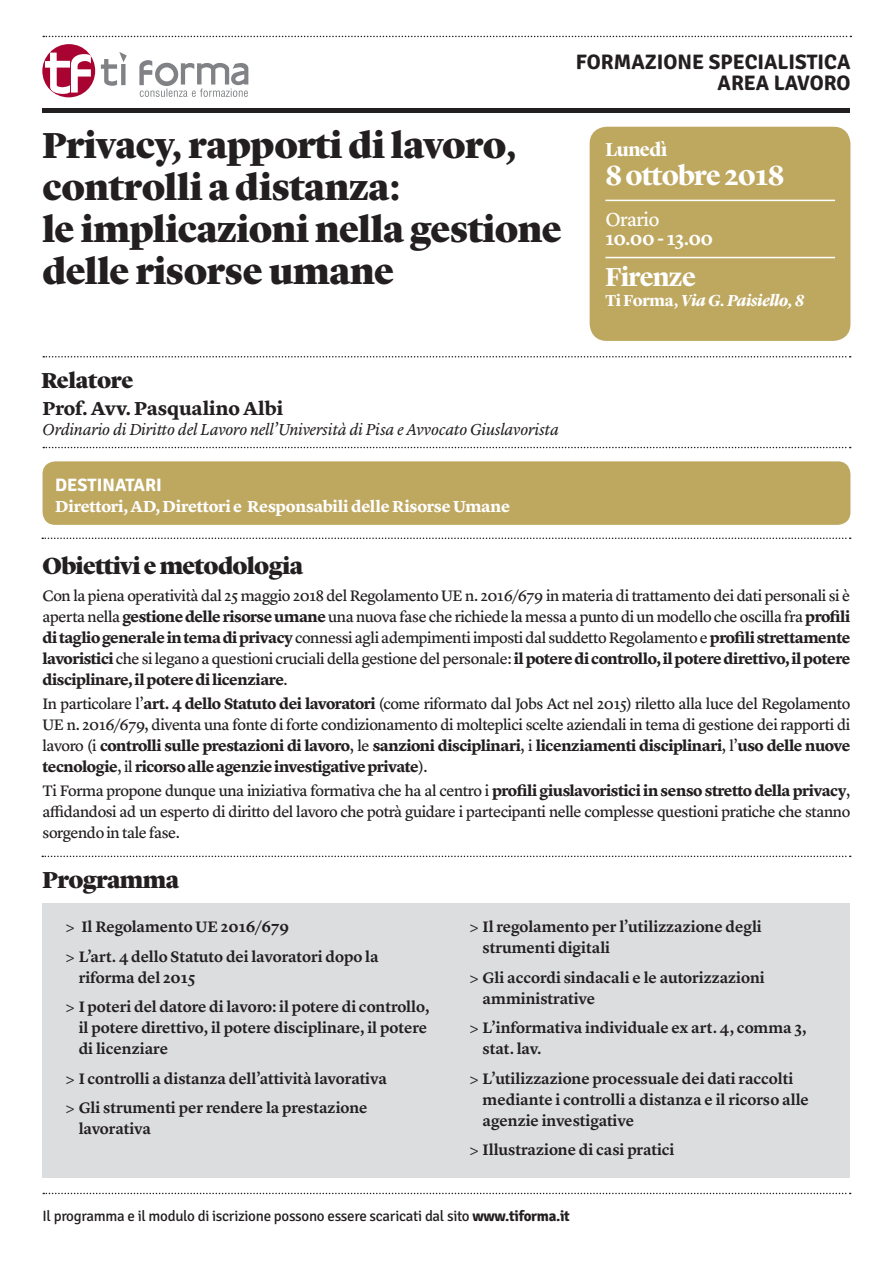
<style>
.page{position:relative;width:893px;height:1263px;background:#fff}
.page>*{position:absolute;margin:0;border:0;box-sizing:border-box;transform-origin:0 0}
.t1{font:900 37.5px/42px "Lyon Display";letter-spacing:-.01em;color:#231f20}
.t2{font:700 28.5px "Lyon Display";letter-spacing:-.025em;color:#fff}
.t3{font:700 27px "Lyon Display";letter-spacing:-.025em;color:#fff}
.t4{font:900 24px "Lyon Display";letter-spacing:-.03em;color:#231f20}
.t5{font:900 22.5px "Lyon Display";letter-spacing:-.01em;color:#231f20}
.t6{font:700 21px/21px "Signika";color:#231f20;text-align:right}
.t7{font:700 19.5px "Lyon Text";color:#231f20}
.t8{font:600 19.5px "Lyon Text";letter-spacing:-.03em;color:#fff}
.t9{font:700 19.5px "Lyon Display";letter-spacing:-.035em;color:#fff}
.t10{font:19.5px "Lyon Text Regular No.2";letter-spacing:-.025em;color:#fff}
.t11{font:700 18px "Signika";color:#fff}
.t12{font:italic 16.5px "Lyon Text";letter-spacing:-.015em;color:#231f20}
.t13{font:700 16.5px "Lyon Text";letter-spacing:-.01em;color:#fff}
.t14{font:italic 700 16.5px "Lyon Display";letter-spacing:-.01em;color:#fff}
.t15{font:15.75px/21px "Lyon Text Regular No.2";letter-spacing:-.025em;color:#231f20;text-align:justify}
.t16{font:600 15.75px/21px "Lyon Text";letter-spacing:-.005em;color:#231f20}
.t17{font:700 15.75px/21px "Lyon Text";letter-spacing:-.025em;color:#231f20}
.t18{font:15px "Signika";letter-spacing:-.02em;color:#231f20}
.s1{font-style:normal}
.s2{font-family:"Lyon Text";font-weight:700}
.s3{font-family:"Lyon Text Regular No.2";font-weight:400}
.s4{font-weight:400}
.s5{font-weight:700}
</style>
<div class="page">
<div style="left:43px;top:461px;width:807px;height:64px;background:#bea860;border-radius:13px"></div>
<div style="left:590px;top:127px;width:260px;height:214px;background:#bea860;border-radius:17px"></div>
<hr style="left:605px;top:200px;width:230px;height:1px;background:#fff">
<hr style="left:605px;top:257px;width:230px;height:1px;background:#fff">
<hr style="left:43px;top:109px;width:807px;height:4px;background:#231f20">
<svg style="left:43px;top:36px;width:808px;height:1px"></svg>
<svg style="left:43px;top:356px;width:808px;height:1px"></svg>
<svg style="left:42px;top:537px;width:809px;height:2px"></svg>
<div style="left:42px;top:44px;width:53px;height:53px;background:#a80331;border-radius:50%"></div>
<svg style="left:45px;top:53px;width:46px;height:41px"></svg>
<svg style="left:101px;top:52px;width:147px;height:45px"></svg>
<svg style="left:43px;top:1193px;width:808px;height:1px"></svg>
<svg style="left:43px;top:447px;width:808px;height:1px"></svg>
<div style="left:43px;top:903px;width:807px;height:275px;background:#dcdddf"></div>
<svg style="left:42px;top:856px;width:809px;height:1px"></svg>
<h1 class="t1" style="left:43px;top:121px;width:521px">Privacy, rapporti di lavoro, controlli a distanza:<br>le implicazioni nella gestione delle risorse umane</h1>
<h3 class="t6" style="left:576px;top:52px;width:222px">FORMAZIONE SPECIALISTI</h3>
<h3 class="t6" style="left:718px;top:52px;width:134px">CA<br>AREA LAVORO</h3>
<p class="t9" style="left:605px;top:135px;width:63px">Lunedì</p>
<h2 class="t2" style="left:605px;top:154px;width:181px">8 ottobre 2018</h2>
<p class="t10" style="left:605px;top:204px;width:56px">Orario</p>
<p class="t8" style="left:605px;top:223px;width:109px">10.00 - 13.00</p>
<h3 class="t3" style="left:605px;top:257px;width:92px">Firenze</h3>
<p class="t14" style="left:605px;top:288px;width:200px"><span class="s1">Ti Forma,</span> Via G. Paisiello, 8</p>
<h3 class="t5" style="left:41px;top:363px;width:94px">Relatore</h3>
<p class="t7" style="left:43px;top:394px;width:242px">Prof. Avv. Pasqualino Albi</p>
<p class="t12" style="left:43px;top:417px;width:518px">Ordinario di Diritto del Lavoro nell’Università di Pisa e Avvocato Giuslavorista</p>
<p class="t11" style="left:55px;top:474px;width:108px">DESTINATARI</p>
<p class="t13" style="left:55px;top:494px;width:456px">Direttori, AD, Direttori e Responsabili delle Risorse Umane</p>
<h3 class="t4" style="left:43px;top:548px;width:262px">Obiettivi e metodologia</h3>
<p class="t15" style="left:43px;top:583px;width:809px">Con la piena operatività dal 25 maggio 2018 del Regolamento UE n. 2016/679 in materia di trattamento dei dati personali si è aperta nella <span class="s2">gestione delle risorse umane</span> una nuova fase che richiede la messa a punto di un modello che oscilla fra <span class="s2">profili di taglio generale in tema di privacy</span> connessi agli adempimenti imposti dal suddetto Regolamento e <span class="s2">profili strettamente</span></p>
<p class="t17" style="left:43px;top:646px;width:809px">lavoristici <span class="s3">che si legano a questioni cruciali della gestione del personale:</span> il potere di controllo, il potere direttivo, il potere disciplinare, il potere di licenziare<span class="s3">.</span></p>
<p class="t15" style="left:43px;top:692px;width:809px">In particolare l’<span class="s2">art. 4 dello Statuto dei lavoratori</span> (come riformato dal Jobs Act nel 2015) riletto alla luce del Regolamento<br>UE n. 2016/679, diventa una fonte di forte condizionamento di molteplici scelte aziendali in tema di gestione dei rapporti di</p>
<p class="t17" style="left:43px;top:734px;width:809px"><span class="s3">lavoro (i</span> controlli sulle prestazioni di lavoro<span class="s3">, le</span> sanzioni disciplinari<span class="s3">, i</span> licenziamenti disciplinari<span class="s3">, l’</span>uso delle nuove tecnologie<span class="s3">, il</span> ricorso alle agenzie investigative private<span class="s3">).</span></p>
<p class="t15" style="left:43px;top:779px;width:809px">Ti Forma propone dunque una iniziativa formativa che ha al centro i <span class="s2">profili giuslavoristici in senso stretto della privacy</span>, affidandosi ad un esperto di diritto del lavoro che potrà guidare i partecipanti nelle complesse questioni pratiche che stanno sorgendo in tale fase.</p>
<h3 class="t4" style="left:43px;top:862px;width:138px">Programma</h3>
<p class="t16" style="left:66px;top:911px;width:314px;line-height:29.5px"><span class="s4">&gt;</span> Il Regolamento UE 2016/679<br><span class="s4">&gt;</span> L’art. 4 dello Statuto dei lavoratori dopo la</p>
<p class="t16" style="left:66px;top:961px;width:365px;line-height:29.5px;text-indent:13px">riforma del 2015<br><span class="s4">&gt;</span> I poteri del datore di lavoro: il potere di controllo,</p>
<p class="t16" style="left:79px;top:1016px;width:350px">il potere direttivo, il potere disciplinare, il potere di licenziare</p>
<p class="t16" style="left:66px;top:1062px;width:323px;line-height:29.5px"><span class="s4">&gt;</span> I controlli a distanza dell’attività lavorativa <span class="s4">&gt;</span> Gli strumenti per rendere la prestazione</p>
<p class="t16" style="left:79px;top:1117px;width:74px">lavorativa</p>
<p class="t16" style="left:483px;top:915px;width:281px;text-indent:-13px"><span class="s4">&gt;</span> Il regolamento per l’utilizzazione degli strumenti digitali</p>
<p class="t16" style="left:483px;top:965px;width:284px;text-indent:-13px"><span class="s4">&gt;</span> Gli accordi sindacali e le autorizzazioni amministrative</p>
<p class="t16" style="left:483px;top:1016px;width:325px;text-indent:-13px"><span class="s4">&gt;</span> L’informativa individuale ex art. 4, comma 3, stat. lav.</p>
<p class="t16" style="left:483px;top:1066px;width:328px;text-indent:-13px"><span class="s4">&gt;</span> L’utilizzazione processuale dei dati raccolti mediante i controlli a distanza e il ricorso alle agenzie investigative</p>
<p class="t16" style="left:470px;top:1138px;width:206px"><span class="s4">&gt;</span> Illustrazione di casi pratici</p>
<p class="t18" style="left:43px;top:1207px;width:529px">Il programma e il modulo di iscrizione possono essere scaricati dal sito <span class="s5">WWW.TIFORMA.IT</span></p>
</div>
